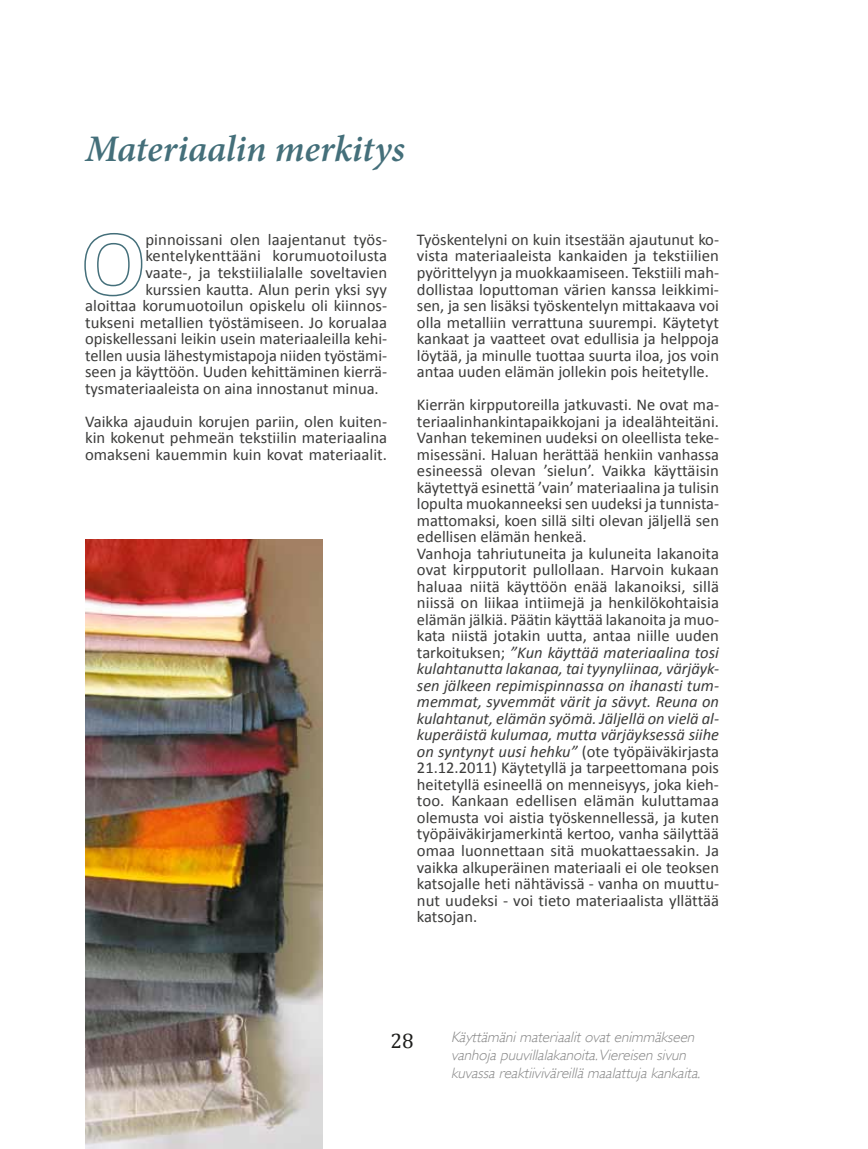
<style>
.page{position:relative;width:868px;height:1149px;background:#fff}
.page>*{position:absolute;margin:0;border:0;box-sizing:border-box;transform-origin:0 0}
.t1{font:italic 600 37.5px "Minion Pro";letter-spacing:-.005em;color:#446f7a}
.t2{font:21px "Cambria";color:#1d1d1b}
.t3{font:16.5px/16.5px "Calibri";color:#3c3c3b;text-align:justify}
.t4{font:italic 300 15px/18px "Gill Sans";color:#878787}
.s1{font-style:italic}
</style>
<div class="page">
<svg style="left:84px;top:233px;width:59px;height:64px"></svg>
<img style="left:85px;top:539px;width:237px;height:609px">
<h1 class="t1" style="left:85px;top:123px;width:321px">Materiaalin merkitys</h1>
<p class="t3" style="left:145px;top:231px;width:243px">pinnoissani olen laajentanut työs-</p>
<p class="t3" style="left:145px;top:248px;width:243px">kentelykenttääni korumuotoilusta</p>
<p class="t3" style="left:145px;top:264px;width:243px">vaate-, ja tekstiilialalle soveltavien</p>
<p class="t3" style="left:145px;top:281px;width:243px">kurssien kautta. Alun perin yksi syy</p>
<p class="t3" style="left:85px;top:297px;width:303px">aloittaa korumuotoilun opiskelu oli kiinnos-</p>
<p class="t3" style="left:85px;top:314px;width:303px">tukseni metallien työstämiseen. Jo korualaa</p>
<p class="t3" style="left:85px;top:330px;width:303px">opiskellessani leikin usein materiaaleilla kehi-</p>
<p class="t3" style="left:85px;top:347px;width:303px">tellen uusia lähestymistapoja niiden työstämi-</p>
<p class="t3" style="left:85px;top:363px;width:303px">seen ja käyttöön. Uuden kehittäminen kierrä-</p>
<p class="t3" style="left:85px;top:380px;width:295px">tysmateriaaleista on aina innostanut minua.</p>
<p class="t3" style="left:85px;top:413px;width:303px">Vaikka ajauduin korujen pariin, olen kuiten&shy;kin kokenut pehmeän tekstiilin materiaalina omakseni kauemmin kuin kovat materiaalit.</p>
<p class="t3" style="left:417px;top:231px;width:303px">Työskentelyni on kuin itsestään ajautunut ko&shy;vista materiaaleista kankaiden ja tekstiilien pyörittelyyn ja muokkaamiseen. Tekstiili mah&shy;dollistaa loputtoman värien kanssa leikkimi&shy;sen, ja sen lisäksi työskentelyn mittakaava voi olla metalliin verrattuna suurempi. Käytetyt kankaat ja vaatteet ovat edullisia ja helppoja löytää, ja minulle tuottaa suurta iloa, jos voin antaa uuden elämän jollekin pois heitetylle.</p>
<p class="t3" style="left:417px;top:396px;width:303px;text-align:left">Kierrän kirpputoreilla jatkuvasti. Ne ovat ma&shy;teriaalinhankintapaikkojani ja idealähteitäni.<br>Vanhan tekeminen uudeksi on oleellista teke&shy;misessäni. Haluan herättää henkiin vanhassa esineessä olevan ’sielun’. Vaikka käyttäisin käytettyä esinettä ’vain’ materiaalina ja tulisin lopulta muokanneeksi sen uudeksi ja tunnista&shy;mattomaksi, koen sillä silti olevan jäljellä sen edellisen elämän henkeä.<br>Vanhoja tahriutuneita ja kuluneita lakanoita ovat kirpputorit pullollaan. Harvoin kukaan haluaa niitä käyttöön enää lakanoiksi, sillä niissä on liikaa intiimejä ja henkilökohtaisia elämän jälkiä. Päätin käyttää lakanoita ja muo&shy;kata niistä jotakin uutta, antaa niille uuden tarkoituksen; <span class="s1">”Kun käyttää materiaalina tosi kulahtanutta lakanaa, tai tyynyliinaa, värjäyk&shy;sen jälkeen repimispinnassa on ihanasti tum&shy;memmat, syvemmät värit ja sävyt. Reuna on kulahtanut, elämän syömä. Jäljellä on vielä al&shy;kuperäistä kulumaa, mutta värjäyksessä siihe on syntynyt uusi hehku”</span> (ote työpäiväkirjasta 21.12.2011) Käytetyllä ja tarpeettomana pois heitetyllä esineellä on menneisyys, joka kieh&shy;too. Kankaan edellisen elämän kuluttamaa olemusta voi aistia työskennellessä, ja kuten työpäiväkirjamerkintä kertoo, vanha säilyttää omaa luonnettaan sitä muokattaessakin. Ja vaikka alkuperäinen materiaali ei ole teoksen katsojalle heti nähtävissä - vanha on muuttu&shy;nut uudeksi - voi tieto materiaalista yllättää katsojan.</p>
<p class="t2" style="left:390px;top:1028px;width:25px">28</p>
<p class="t4" style="left:451px;top:1027px;width:255px">Käyttämänimateriaalitovatenimmäkseen vanhojapuuvillalakanoita.Viereisensivun kuvassareaktiiviväreillämaalattujakankaita.</p>
</div>
